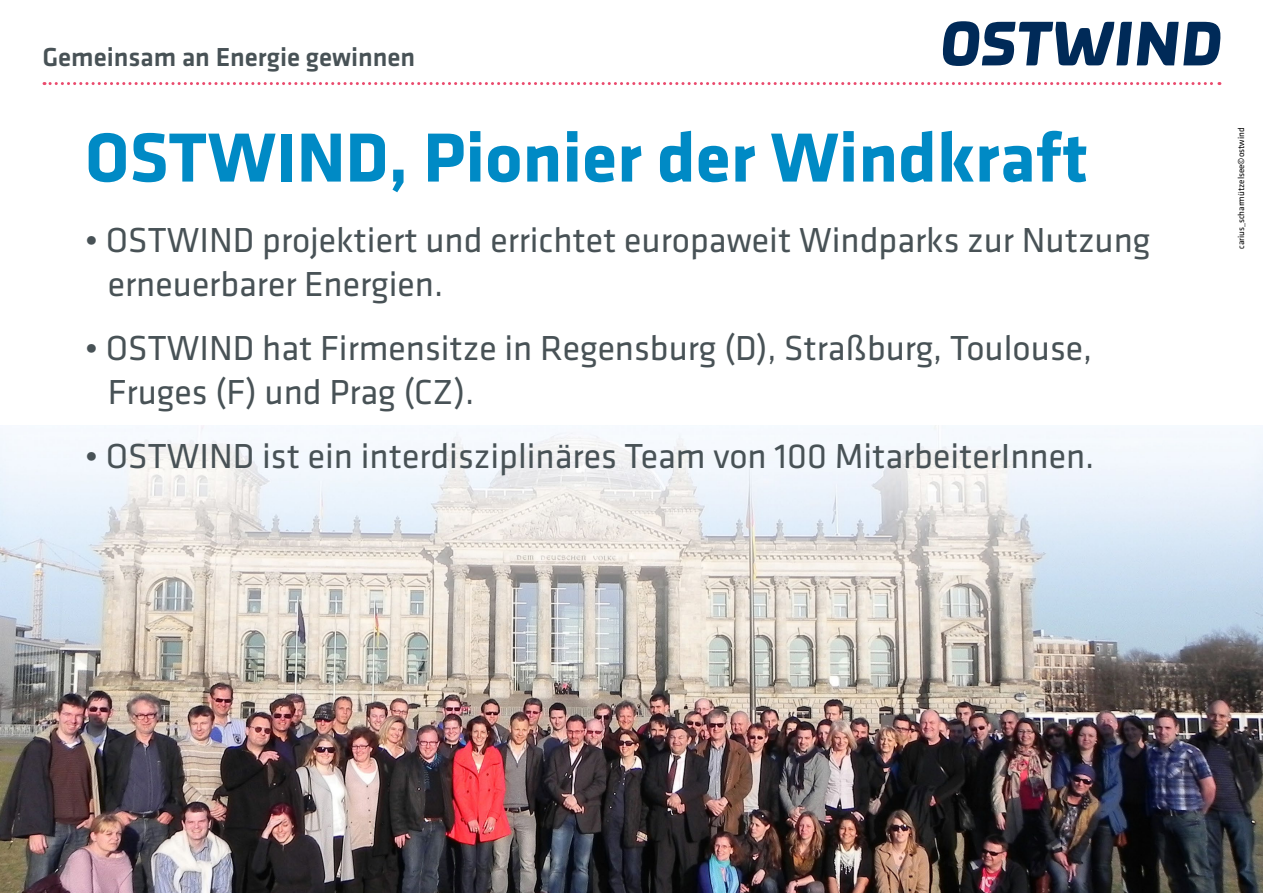
<style>
.page{position:relative;width:1263px;height:893px;background:#fff}
.page>*{position:absolute;margin:0;border:0;box-sizing:border-box;transform-origin:0 0}
.t1{font:700 72px "Klavika";color:#008ac5}
.t2{font:36px/43.2px "Klavika";color:#485256}
.t3{font:500 27px "Klavika";color:#485256}
.t4{font:9px "Klavika";color:#000}
</style>
<div class="page">
<img style="left:1px;top:425px;width:1262px;height:468px">
<svg style="left:942px;top:21px;width:279px;height:45px"></svg>
<svg style="left:44px;top:82px;width:1176px;height:3px"></svg>
<p class="t3" style="left:43px;top:38px;width:374px">Gemeinsam an Energie gewinnen</p>
<h1 class="t1" style="left:85px;top:106px;width:169px">OSTWIN</h1>
<h1 class="t1" style="left:345px;top:106px;width:744px">D, Pionier der Windkraft</h1>
<p class="t2" style="left:85px;top:218px;width:1067px">• OSTWIND projektiert und errichtet europaweit Windparks zur Nutzung</p>
<p class="t2" style="left:108px;top:261px;width:337px">erneuerbarer Energien.</p>
<p class="t2" style="left:108px;top:326px;width:986px;text-indent:-23px">• OSTWIND hat Firmensitze in Regensburg (D), Straßburg, Toulouse,<br>Fruges (F) und Prag (CZ).</p>
<p class="t2" style="left:85px;top:434px;width:1011px">• OSTWIND ist ein interdisziplinäres Team von 100 MitarbeiterInnen.</p>
<p class="t4" style="left:1235px;top:249px;width:123px;rotate:-90deg">carius_scharmützelsee©ostwind</p>
</div>
